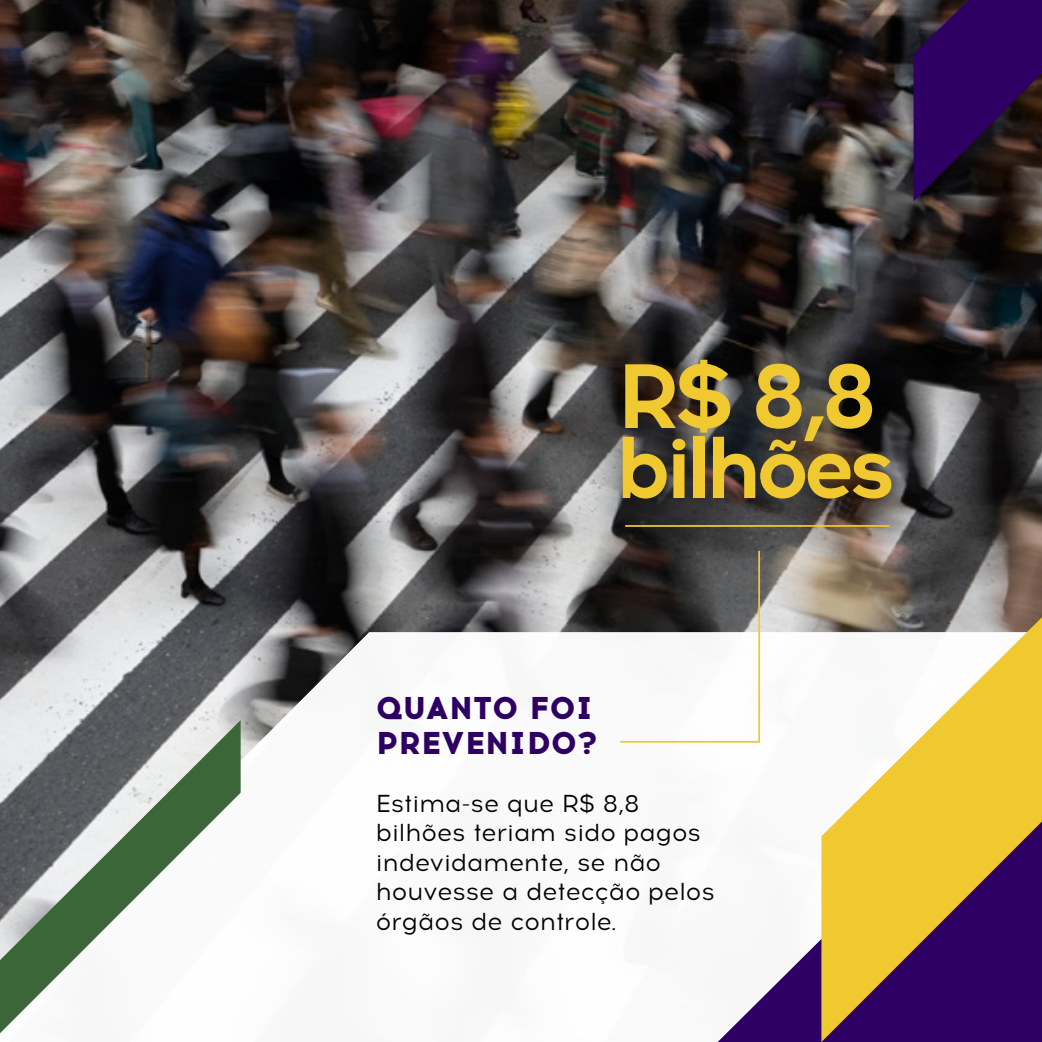
<style>
.page{position:relative;width:1042px;height:1042px;background:#fff}
.page>*{position:absolute;margin:0;border:0;box-sizing:border-box;transform-origin:0 0}
.t1{font:700 91px "Acrom";color:#f0c930}
.t2{font:700 87.5px "Acrom";letter-spacing:-.08em;color:#f0c930}
.t3{font:800 31.5px/35px "Acrom";letter-spacing:.01em;color:#2e0063}
.t4{font:24.5px/29.4px "Acrom";color:#000}
</style>
<div class="page">
<img style="left:0;top:0;width:1042px;height:632px">
<svg style="left:0;top:632px;width:821px;height:402px"></svg>
<svg style="left:0;top:720px;width:241px;height:313px"></svg>
<svg style="left:913px;top:0;width:129px;height:201px;background:#2b0c48"></svg>
<svg style="left:717px;top:720px;width:104px;height:322px"></svg>
<svg style="left:821px;top:617px;width:221px;height:425px"></svg>
<svg style="left:618px;top:549px;width:143px;height:194px"></svg>
<hr style="left:625px;top:525px;width:264px;height:2px;background:#f0c930">
<h1 class="t1" style="left:616px;top:331px;width:263px">R$ 8,8</h1>
<h2 class="t2" style="left:615px;top:405px;width:282px">bilhões</h2>
<p class="t3" style="left:376px;top:691px;width:223px">QUANTO FOI<br>PREVENIDO?</p>
<p class="t4" style="left:376px;top:789px;width:340px">Estima-se que R$ 8,8 bilhões teriam sido pagos indevidamente, se não houvesse a detecção pelos órgãos de controle.</p>
</div>
